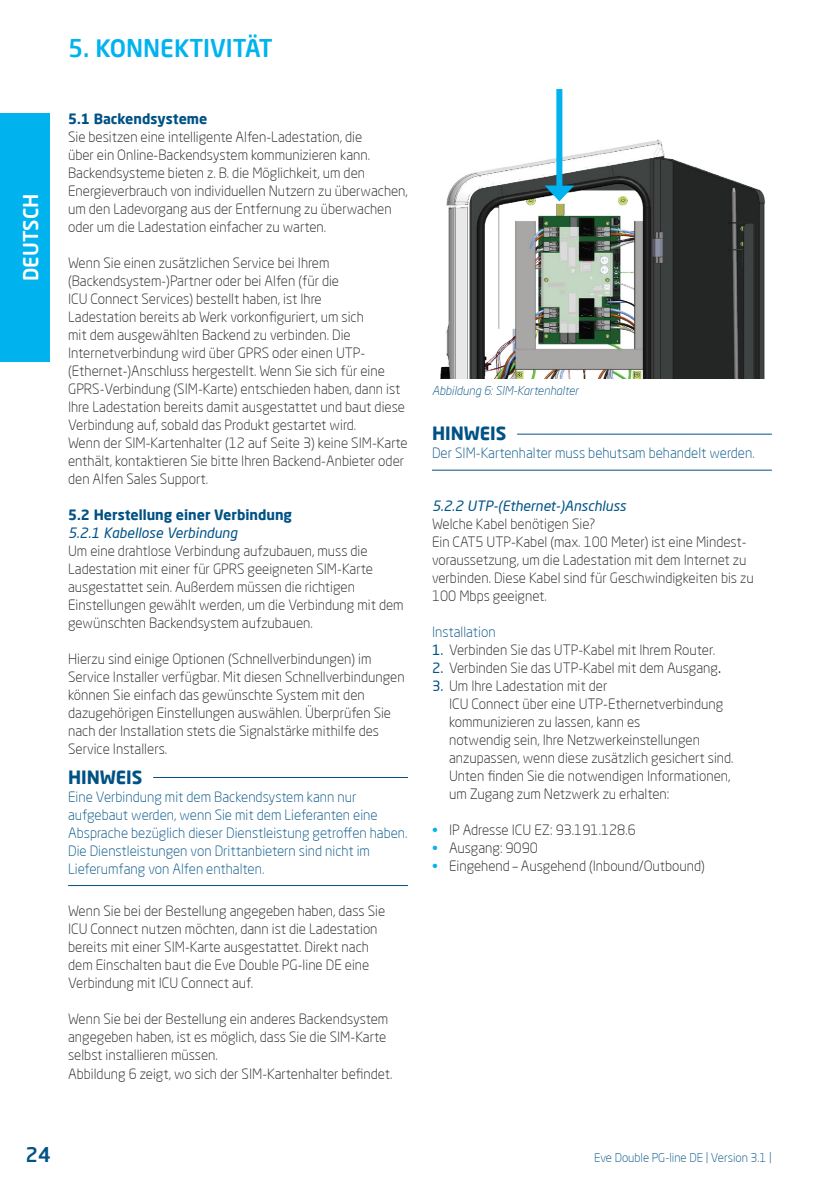
<style>
.page{position:relative;width:840px;height:1191px;background:#fff}
.page>*{position:absolute;margin:0;border:0;box-sizing:border-box;transform-origin:0 0}
.Header_1{font:500 24px "Neo Sans Pro";color:#00b3ef}
.t1{font:500 20px "Neo Sans Pro";color:#fff}
.t2{font:500 20px "Neo Sans Pro";color:#005285}
.t3{font:700 18px "Neo Sans Pro";color:#005285}
.bullets{font:300 14px/18px "Neo Sans Pro";color:#231f20}
.bullets-2{font:300 14px/18px "Neo Sans Pro";color:#005285}
.Header_3{font:italic 14px "Neo Sans Pro";color:#005285}
.Header_2{font:700 14px "Neo Sans Pro";color:#005285}
.t4{font:300 12px "Neo Sans Pro";color:#005285}
.t5{font:italic 300 12px "Neo Sans Pro";color:#005285}
.s1{font-weight:400;color:#005285}
.s2{font-weight:400}
.s3{color:#00b3ef}
</style>
<div class="page">
<div style="left:0;top:113px;width:50px;height:248px;background:#00b3ef"></div>
<img style="left:440px;top:135px;width:326px;height:243px">
<hr style="left:517px;top:433px;width:254px;height:1px;background:#005285">
<hr style="left:432px;top:470px;width:339px;height:1px;background:#005285">
<div style="left:556px;top:89px;width:6px;height:102px;background:#00b3ef"></div>
<svg style="left:544px;top:185px;width:30px;height:16px"></svg>
<hr style="left:153px;top:777px;width:255px;height:1px;background:#005285">
<hr style="left:68px;top:885px;width:340px;height:1px;background:#005285">
<p class="t1" style="left:18px;top:281px;width:89px;rotate:-90deg">DEUTSCH</p>
<p class="Header_1" style="left:68px;top:33px;width:206px">5. KONNEKTIVITÄT</p>
<p class="Header_2" style="left:68px;top:110px;width:141px">5.1 Backendsysteme</p>
<p class="bullets" style="left:68px;top:128px;width:303px">Sie besitzen eine intelligente Alfen-Ladestation, die über ein Online-Backendsystem kommunizieren kann.<br>Backendsysteme bieten z. B. die Möglichkeit, um den</p>
<p class="bullets" style="left:68px;top:182px;width:341px">Energieverbrauch von individuellen Nutzern zu überwachen, um den Ladevorgang aus der Entfernung zu überwachen oder um die Ladestation einfacher zu warten.</p>
<p class="bullets" style="left:68px;top:254px;width:338px">Wenn Sie einen zusätzlichen Service bei Ihrem (Backendsystem-)Partner oder bei Alfen (für die<br>ICU Connect Services) bestellt haben, ist Ihre<br>Ladestation bereits ab Werk vorkonfiguriert, um sich<br>mit dem ausgewählten Backend zu verbinden. Die Internetverbindung wird über GPRS oder einen UTP-(Ethernet-)Anschluss hergestellt. Wenn Sie sich für eine GPRS-Verbindung (SIM-Karte) entschieden haben, dann ist Ihre Ladestation bereits damit ausgestattet und baut diese Verbindung auf, sobald das Produkt gestartet wird.</p>
<p class="bullets" style="left:68px;top:434px;width:341px">Wenn der SIM-Kartenhalter (12 auf Seite 3) keine SIM-Karte enthält, kontaktieren Sie bitte Ihren Backend-Anbieter oder den Alfen Sales Support.</p>
<p class="Header_2" style="left:68px;top:506px;width:225px">5.2 Herstellung einer Verbindung</p>
<p class="Header_3" style="left:68px;top:524px;width:170px">5.2.1 Kabellose Verbindung</p>
<p class="bullets" style="left:68px;top:542px;width:337px">Um eine drahtlose Verbindung aufzubauen, muss die Ladestation mit einer für GPRS geeigneten SIM-Karte ausgestattet sein. Außerdem müssen die richtigen Einstellungen gewählt werden, um die Verbindung mit dem gewünschten Backendsystem aufzubauen.</p>
<p class="bullets" style="left:68px;top:650px;width:338px">Hierzu sind einige Optionen (Schnellverbindungen) im Service Installer verfügbar. Mit diesen Schnellverbindungen können Sie einfach das gewünschte System mit den dazugehörigen Einstellungen auswählen. Überprüfen Sie nach der Installation stets die Signalstärke mithilfe des Service Installers.</p>
<p class="t3" style="left:68px;top:765px;width:76px">HINWEIS</p>
<p class="bullets-2" style="left:68px;top:787px;width:341px">Eine Verbindung mit dem Backendsystem kann nur aufgebaut werden, wenn Sie mit dem Lieferanten eine Absprache bezüglich dieser Dienstleistung getroffen haben.<br>Die Dienstleistungen von Drittanbietern sind nicht im Lieferumfang von Alfen enthalten.</p>
<p class="bullets" style="left:68px;top:902px;width:318px">Wenn Sie bei der Bestellung angegeben haben, dass Sie ICU Connect nutzen möchten, dann ist die Ladestation bereits mit einer SIM-Karte ausgestattet. Direkt nach dem Einschalten baut die Eve Double PG-line DE eine Verbindung mit ICU Connect auf.</p>
<p class="bullets" style="left:68px;top:1010px;width:321px">Wenn Sie bei der Bestellung ein anderes Backendsystem angegeben haben, ist es möglich, dass Sie die SIM-Karte selbst installieren müssen.</p>
<p class="bullets" style="left:68px;top:1064px;width:326px">Abbildung 6 zeigt, wo sich der SIM-Kartenhalter befindet.</p>
<p class="t5" style="left:432px;top:383px;width:148px">Abbildung 6: SIM-Kartenhalter</p>
<p class="t3" style="left:432px;top:422px;width:76px">HINWEIS</p>
<p class="bullets-2" style="left:432px;top:444px;width:324px">Der SIM-Kartenhalter muss behutsam behandelt werden.</p>
<p class="Header_3" style="left:432px;top:497px;width:195px">5.2.2 UTP-(Ethernet-)Anschluss</p>
<p class="bullets" style="left:432px;top:514px;width:165px">Welche Kabel benötigen Sie?</p>
<p class="bullets" style="left:432px;top:532px;width:323px">Ein CAT5 UTP-Kabel (max. 100 Meter) ist eine Mindest&shy;voraussetzung, um die Ladestation mit dem Internet zu verbinden. Diese Kabel sind für Geschwindigkeiten bis zu 100 Mbps geeignet.</p>
<p class="bullets-2" style="left:432px;top:622px;width:65px">Installation</p>
<p class="bullets" style="left:432px;top:640px;width:284px"><span class="s1">1.</span> Verbinden Sie das UTP-Kabel mit Ihrem Router.</p>
<p class="bullets" style="left:432px;top:658px;width:290px"><span class="s1">2.</span> Verbinden Sie das UTP-Kabel mit dem Ausgang<span class="s2">.</span></p>
<p class="bullets" style="left:449px;top:676px;width:286px;text-indent:-17px"><span class="s1">3.</span> Um Ihre Ladestation mit der<br>ICU Connect über eine UTP-Ethernetverbindung kommunizieren zu lassen, kann es<br>notwendig sein, Ihre Netzwerkeinstellungen anzupassen, wenn diese zusätzlich gesichert sind.<br>Unten finden Sie die notwendigen Informationen, um Zugang zum Netzwerk zu erhalten:</p>
<p class="bullets" style="left:432px;top:820px;width:205px"><span class="s3">•</span> IP Adresse ICU EZ: 93.191.128.6</p>
<p class="bullets" style="left:432px;top:838px;width:107px"><span class="s3">•</span> Ausgang: 9090</p>
<p class="bullets" style="left:432px;top:856px;width:274px"><span class="s3">•</span> Eingehend – Ausgehend (Inbound/Outbound)</p>
<h2 class="t2" style="left:25px;top:1141px;width:27px">24</h2>
<p class="t4" style="left:593px;top:1149px;width:179px">Eve Double PG-line DE | Version 3.1 |</p>
</div>
